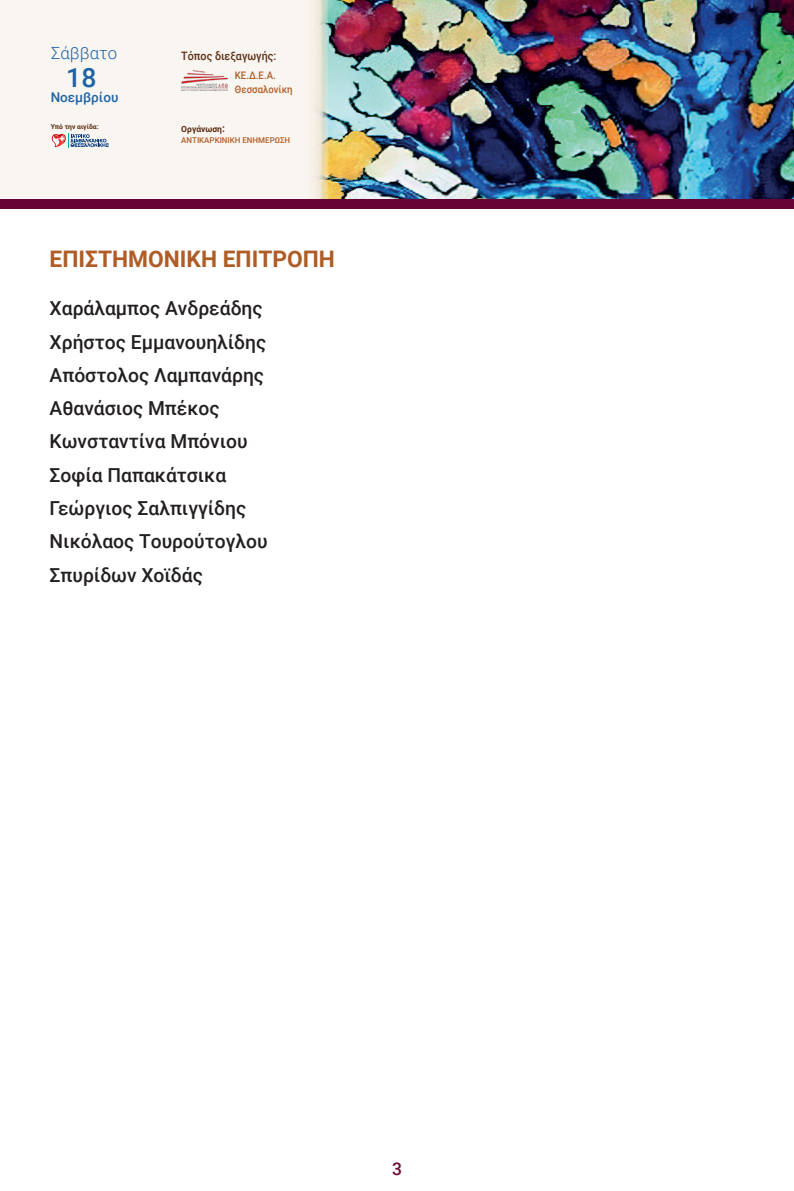
<style>
.page{position:relative;width:794px;height:1191px;background:#fff}
.page>*{position:absolute;margin:0;border:0;box-sizing:border-box;transform-origin:0 0}
.t1{font:500 26.6px "Roboto";color:#1d63a5}
.t2{font:700 22.75px "Roboto";color:#af5c26}
.t3{font:500 19.25px/33.2px "Roboto";color:#231f20}
.t4{font:500 17.5px "Roboto";color:#700d33}
.t5{font:300 16.8px "Roboto";color:#1d63a5}
.t6{font:500 13.47px "Roboto";color:#1d63a5}
.t7{font:500 11.55px "Roboto";color:#5a2c11;scale:.92 1}
.t8{font:500 10.33px/13.7px "Roboto";color:#b05d27;scale:.93 1}
.t9{font:700 8.58px "Roboto";color:#5a2c11}
.t10{font:500 7.88px "Roboto";color:#b05d27}
.t11{font:700 6.83px "Roboto";color:#5a2c11}
.s1{font-size:10.15px}
</style>
<div class="page">
<div style="left:0;top:0;width:794px;height:208px;background:#f9f5f1"></div>
<img style="left:328px;top:0;width:466px;height:199px">
<svg style="left:313px;top:0;width:15px;height:199px"></svg>
<img style="left:181px;top:70px;width:46px;height:21px">
<svg style="left:52px;top:133px;width:57px;height:15px"></svg>
<div style="left:0;top:199px;width:794px;height:9px;background:#680435"></div>
<p class="t5" style="left:51px;top:41px;width:68px">Σάββατο</p>
<h1 class="t1" style="left:66px;top:59px;width:32px">18</h1>
<p class="t6" style="left:51px;top:88px;width:69px">Νοεμβρίου</p>
<p class="t11" style="left:51px;top:121px;width:49px">Υπό την αιγίδα:</p>
<p class="t7" style="left:181px;top:48px;width:105px">Τόπος διεξαγωγής:</p>
<p class="t8" style="left:235px;top:68px;width:64px">ΚΕ.∆.Ε.Α.<br>Θεσσαλονίκη</p>
<p class="t9" style="left:181px;top:123px;width:45px">Οργάνωση<span class="s1">:</span></p>
<p class="t10" style="left:181px;top:135px;width:110px">ΑΝΤΙΚΑΡΚΙΝΙΚΗ ΕΝΗΜΕΡΩΣΗ</p>
<p class="t2" style="left:50px;top:243px;width:287px">ΕΠΙΣΤΗΜΟΝΙΚΗ ΕΠΙΤΡΟΠΗ</p>
<p class="t3" style="left:50px;top:291px;width:219px">Χαράλαμπος Ανδρεάδης<br>Χρήστος Εμμανουηλίδης<br>Απόστολος Λαμπανάρης<br>Αθανάσιος Μπέκος<br>Κωνσταντίνα Μπόνιου<br>Σοφία Παπακάτσικα<br>Γεώργιος Σαλπιγγίδης<br>Νικόλαος Τουρούτογλου<br>Σπυρίδων Χοϊδάς</p>
<p class="t4" style="left:392px;top:1156px;width:11px">3</p>
</div>
